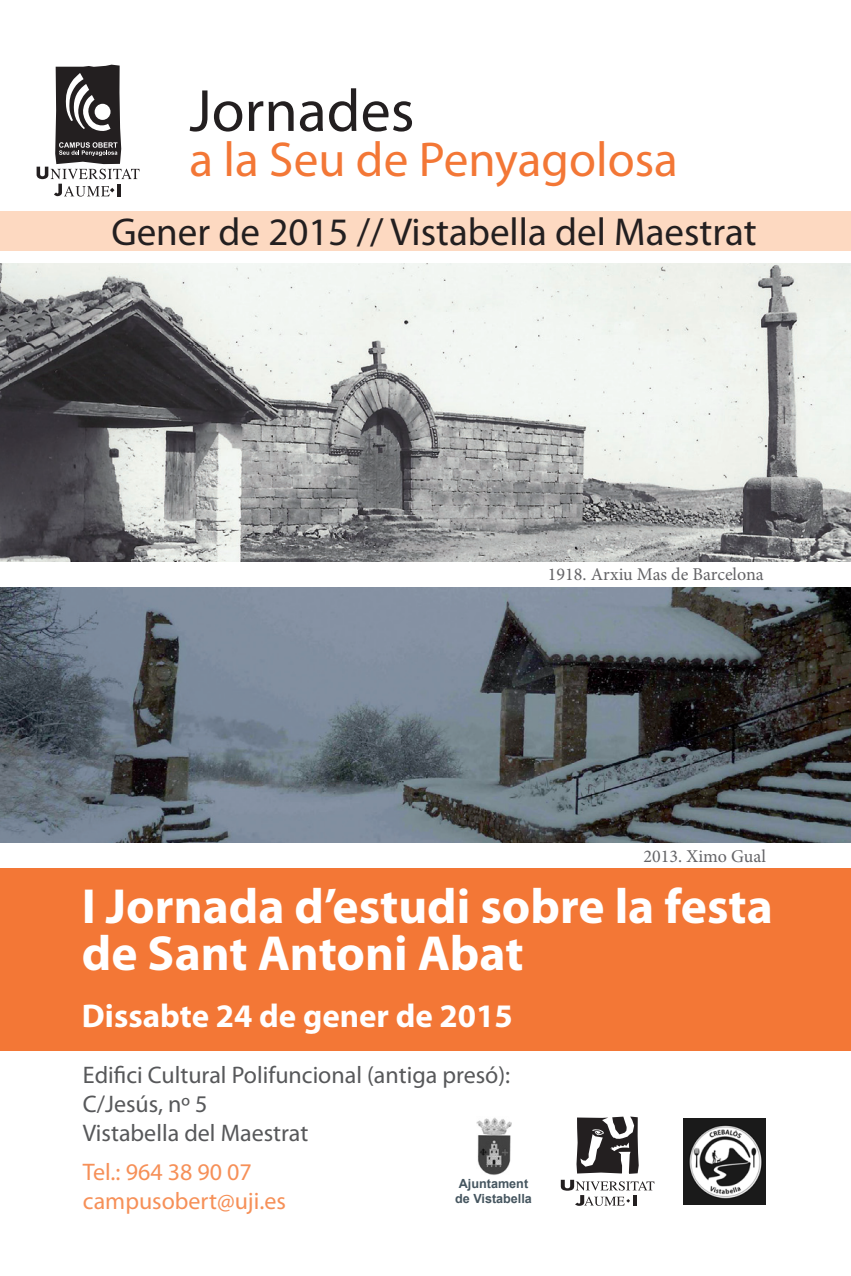
<style>
.page{position:relative;width:851px;height:1276px;background:#fff}
.page>*{position:absolute;margin:0;border:0;box-sizing:border-box;transform-origin:0 0}
.título{font:60px "Myriad Pro";color:#231f20}
.t1{font:700 49.5px "Myriad Pro";color:#fff}
.título-2{font:49.2px "Myriad Pro";color:#f37736}
.t2{font:39px "Myriad Pro";color:#231f20}
.t3{font:700 33px "Myriad Pro";color:#fff}
.t4{font:24px "Myriad Pro";color:#57585a}
.t5{font:24px "Myriad Pro";color:#f69058}
.t6{font:18px "Minion Pro";color:#636366}
.t7{font:700 12.6px "Arial";color:#45555f}
</style>
<div class="page">
<div style="left:0;top:210px;width:850px;height:40px;background:#fdd9c1"></div>
<div style="left:0;top:868px;width:850px;height:182px;background:#f37736"></div>
<svg style="left:37px;top:65px;width:102px;height:132px"></svg>
<img style="left:476px;top:1117px;width:35px;height:58px">
<svg style="left:576px;top:1116px;width:62px;height:57px"></svg>
<svg style="left:560px;top:1179px;width:94px;height:26px"></svg>
<img style="left:0;top:263px;width:850px;height:298px">
<img style="left:0;top:587px;width:850px;height:255px">
<img style="left:683px;top:1118px;width:82px;height:86px">
<p class="título" style="left:189px;top:74px;width:226px">Jornades</p>
<p class="título-2" style="left:189px;top:129px;width:490px">a la Seu de Penyagolosa</p>
<p class="t2" style="left:111px;top:208px;width:646px">Gener de 2015 // Vistabella del Maestrat</p>
<p class="t6" style="left:548px;top:562px;width:217px">1918. Arxiu Mas de Barcelona</p>
<p class="t6" style="left:643px;top:844px;width:124px">2013. Ximo Gual</p>
<p class="t1" style="left:82px;top:873px;width:692px">I Jornada d’estudi sobre la festa</p>
<p class="t1" style="left:82px;top:920px;width:443px">de Sant Antoni Abat</p>
<p class="t3" style="left:82px;top:994px;width:432px">Dissabte 24 de gener de 2015</p>
<p class="t4" style="left:83px;top:1060px;width:428px">Edifici Cultural Polifuncional (antiga presó):</p>
<p class="t4" style="left:83px;top:1089px;width:126px">C/Jesús, nº 5</p>
<p class="t4" style="left:83px;top:1117px;width:227px">Vistabella del Maestrat</p>
<p class="t5" style="left:83px;top:1157px;width:170px">Tel.: 964 38 90 07</p>
<p class="t5" style="left:83px;top:1186px;width:204px">campusobert@uji.es</p>
<p class="t7" style="left:459px;top:1175px;width:71px">Ajuntament</p>
<p class="t7" style="left:455px;top:1190px;width:78px">de Vistabella</p>
</div>
